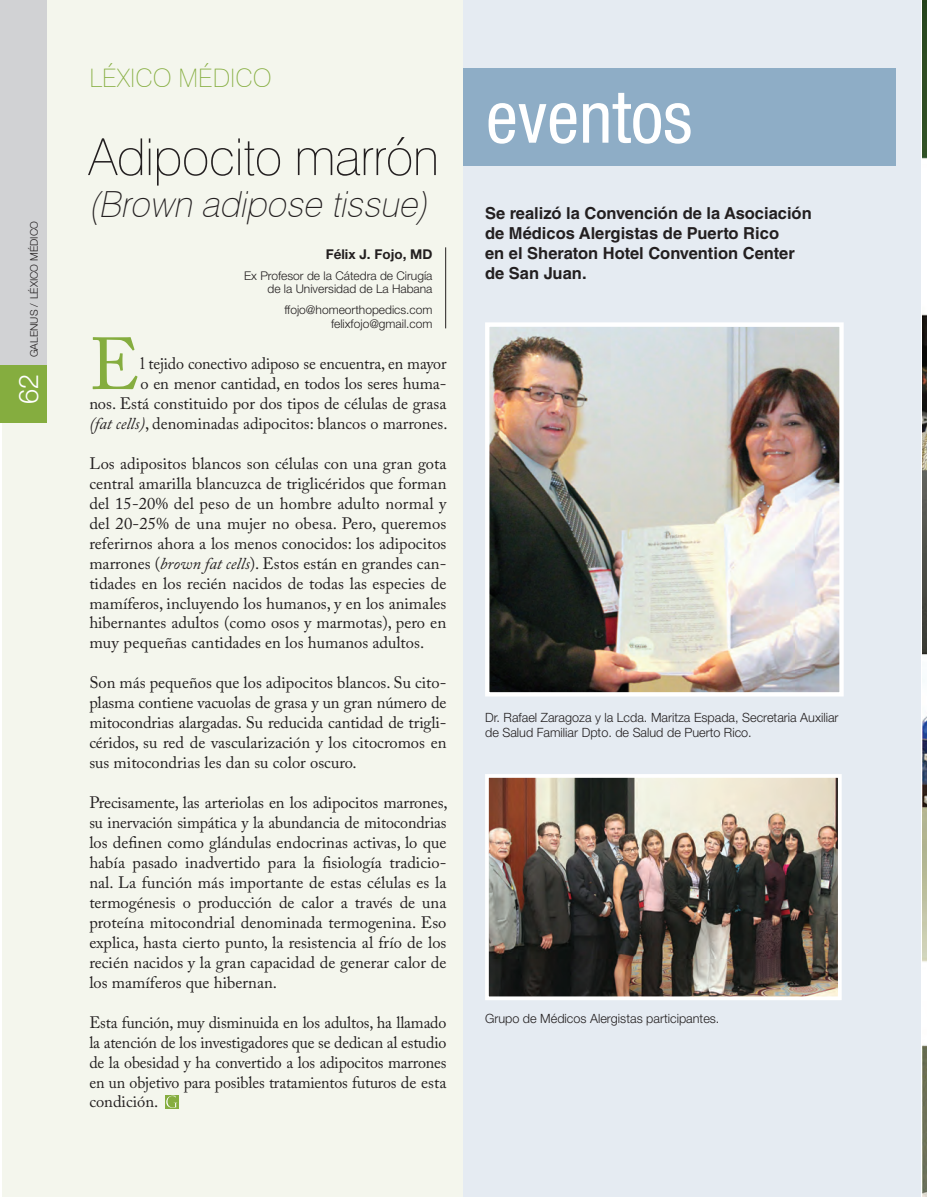
<style>
.page{position:relative;width:927px;height:1197px;background:#fff}
.page>*{position:absolute;margin:0;border:0;box-sizing:border-box;transform-origin:0 0}
.t1{font:72.9px "Adobe Caslon Pro";color:#85ad3f}
.t2{font:condensed 72px "Helvetica Neue";color:#fff}
.t3{font:100 51px "Swiss 721 BT";letter-spacing:-.01em;color:#231f20}
.t4{font:italic 100 36px "Swiss 721 BT";color:#231f20}
.t5{font:300 27px "Helvetica Neue";color:#fff}
.t6{font:100 25.5px "Swiss 721 BT";color:#85ad3f}
.t7{font:16.5px/20px "Adobe Caslon Pro";color:#231f20;text-align:justify}
.t8{font:700 16.5px/20px "Helvetica LT Std";color:#231f20}
.t9{font:700 13.5px "Helvetica Neue";color:#231f20}
.t10{font:300 12.75px/15.3px "Helvetica Neue";color:#231f20}
.t11{font:300 12px/13.5px "Helvetica Neue";color:#231f20;text-align:right}
.t12{font:300 10.5px "Helvetica Neue";color:#231f20}
.s1{font-style:italic}
</style>
<div class="page">
<img style="left:922px;top:0;width:5px;height:1196px">
<div style="left:2px;top:0;width:461px;height:1197px;background:#f4f6ed"></div>
<div style="left:463px;top:0;width:458px;height:1197px;background:#e5ebf2"></div>
<hr style="left:445px;top:247px;width:1px;height:81px;background:#231f20">
<div style="left:165px;top:1094px;width:14px;height:14px;background:#85ad3f"></div>
<svg style="left:166px;top:1095px;width:11px;height:12px"></svg>
<img style="left:490px;top:779px;width:346px;height:216px">
<div style="left:485px;top:774px;width:356px;height:226px;border:4px solid #fff"></div>
<div style="left:463px;top:68px;width:432px;height:98px;background:#8eadc6"></div>
<img style="left:490px;top:327px;width:348px;height:364px">
<div style="left:485px;top:322px;width:358px;height:374px;border:4px solid #fff"></div>
<div style="left:0;top:0;width:47px;height:417px;background:#d1d2d4"></div>
<div style="left:0;top:366px;width:47px;height:57px;background:#85ad3f"></div>
<p class="t12" style="left:28px;top:357px;width:137px;rotate:-90deg">GALENUS / LÉXICO MÉDICO</p>
<h3 class="t5" style="left:12px;top:404px;width:32px;rotate:-90deg">62</h3>
<h3 class="t6" style="left:89px;top:63px;width:181px">LÉXI CO MÉDI CO</h3>
<h3 class="t3" style="left:88px;top:126px;width:352px">Adipocito marrón</h3>
<h3 class="t4" style="left:88px;top:182px;width:340px">(Brown adipose tissue)</h3>
<p class="t9" style="left:326px;top:246px;width:108px">Félix J. Fojo, MD</p>
<p class="t11" style="left:244px;top:269px;width:190px">Ex Profesor de la Cátedra de Cirugía de la Universidad de La Habana</p>
<p class="t11" style="left:284px;top:303px;width:150px">ffojo@homeorthopedics.com felixfojo@gmail.com</p>
<h1 class="t1" style="left:89px;top:321px;width:52px">E</h1>
<p class="t7" style="left:89px;top:353px;width:359px;text-align:right">l tejido conectivo adiposo se encuentra, en mayor<br>o en menor cantidad, en todos los seres huma-<br>nos. Está constituido por dos tipos de células de grasa <span class="s1">(fat cells)</span>, denominadas adipocitos: blancos o marrones.</p>
<p class="t7" style="left:89px;top:453px;width:358px">Los adipositos blancos son células con una gran gota central amarilla blancuzca de triglicéridos que forman del 15-20% del peso de un hombre adulto normal y del 20-25% de una mujer no obesa. Pero, queremos referirnos ahora a los menos conocidos: los adipocitos marrones (<span class="s1">brown fat cells</span>). Estos están en grandes can&shy;tidades en los recién nacidos de todas las especies de mamíferos, incluyendo los humanos, y en los animales hibernantes adultos (como osos y marmotas), pero en muy pequeñas cantidades en los humanos adultos.</p>
<p class="t7" style="left:89px;top:672px;width:359px">Son más pequeños que los adipocitos blancos. Su cito&shy;plasma contiene vacuolas de grasa y un gran número de mitocondrias alargadas. Su reducida cantidad de trigli&shy;céridos, su red de vascularización y los citocromos en sus mitocondrias les dan su color oscuro.</p>
<p class="t7" style="left:89px;top:792px;width:360px">Precisamente, las arteriolas en los adipocitos marrones, su inervación simpática y la abundancia de mitocondrias los definen como glándulas endocrinas activas, lo que había pasado inadvertido para la fisiología tradicio&shy;nal. La función más importante de estas células es la termogénesis o producción de calor a través de una proteína mitocondrial denominada termogenina. Eso explica, hasta cierto punto, la resistencia al frío de los recién nacidos y la gran capacidad de generar calor de los mamíferos que hibernan.</p>
<p class="t7" style="left:89px;top:1012px;width:358px">Esta función, muy disminuida en los adultos, ha llamado la atención de los investigadores que se dedican al estudio de la obesidad y ha convertido a los adipocitos marrones en un objetivo para posibles tratamientos futuros de esta condición.</p>
<h2 class="t2" style="left:486px;top:76px;width:208px">eventos</h2>
<p class="t8" style="left:485px;top:203px;width:328px">Se realizó la Convención de la Asociación de Médicos Alergistas de Puerto Rico<br>en el Sheraton Hotel Convention Center de San Juan.</p>
<p class="t10" style="left:485px;top:709px;width:355px">Dr. Rafael Zaragoza y la Lcda. Maritza Espada, Secretaria Auxiliar de Salud Familiar Dpto. de Salud de Puerto Rico.</p>
<p class="t10" style="left:485px;top:1011px;width:236px">Grupo de Médicos Alergistas participantes.</p>
</div>
